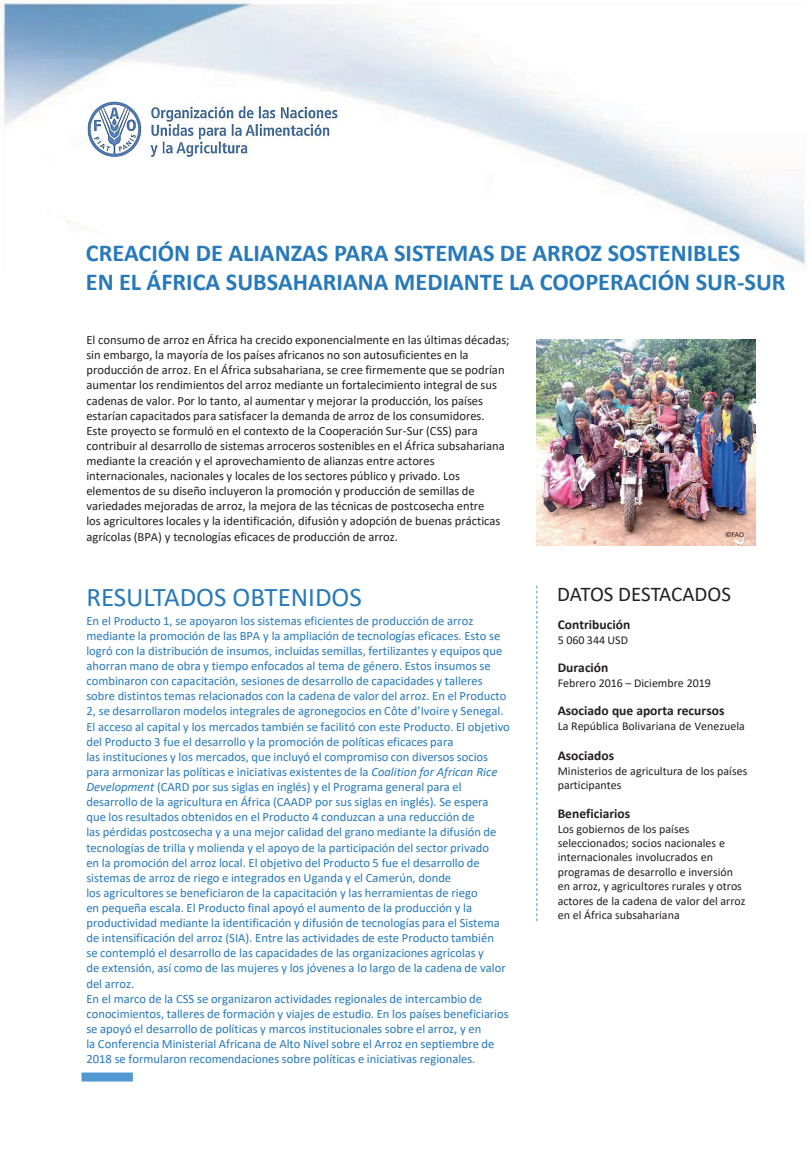
<style>
.page{position:relative;width:810px;height:1170px;background:#fff}
.page>*{position:absolute;margin:0;border:0;box-sizing:border-box;transform-origin:0 0}
.t1{font:27px "Calibri";color:#2779ba}
.t2{font:700 24.3px/29.1px "Calibri";color:#2779ba}
.t3{font:21px "Calibri";letter-spacing:-.01em;color:#231f20}
.t4{font:700 13.5px "Calibri";color:#231f20}
.t5{font:12.6px/15.1px "Calibri";color:#2779ba}
.t6{font:12.6px/15.1px "Calibri";color:#231f20}
.t7{font:12px/14.4px "Calibri";color:#231f20}
.t8{font:7.5px "Calibri";color:#231f20}
.s1{font-style:italic}
</style>
<div class="page">
<img style="left:0;top:0;width:806px;height:266px">
<div style="left:82px;top:1073px;width:51px;height:9px;background:#4f98d2"></div>
<img style="left:82px;top:100px;width:258px;height:62px">
<svg style="left:536px;top:586px;width:1px;height:336px"></svg>
<img style="left:537px;top:340px;width:218px;height:205px">
<h2 class="t2" style="left:86px;top:238px;width:701px">CREACIÓN DE ALIANZAS PARA SISTEMAS DE ARROZ SOSTENIBLES<br>EN EL ÁFRICA SUBSAHARIANA MEDIANTE LA COOPERACIÓN SUR-SUR</h2>
<p class="t6" style="left:86px;top:332px;width:425px">El consumo de arroz en África ha crecido exponencialmente en las últimas décadas; sin embargo, la mayoría de los países africanos no son autosuficientes en la producción de arroz. En el África subsahariana, se cree firmemente que se podrían aumentar los rendimientos del arroz mediante un fortalecimiento integral de sus cadenas de valor. Por lo tanto, al aumentar y mejorar la producción, los países estarían capacitados para satisfacer la demanda de arroz de los consumidores.<br>Este proyecto se formuló en el contexto de la Cooperación Sur-Sur (CSS) para contribuir al desarrollo de sistemas arroceros sostenibles en el África subsahariana mediante la creación y el aprovechamiento de alianzas entre actores internacionales, nacionales y locales de los sectores público y privado. Los elementos de su diseño incluyeron la promoción y producción de semillas de variedades mejoradas de arroz, la mejora de las técnicas de postcosecha entre<br>los agricultores locales y la identificación, difusión y adopción de buenas prácticas agrícolas (BPA) y tecnologías eficaces de producción de arroz.</p>
<h1 class="t1" style="left:86px;top:578px;width:277px">RESULTADOS OBTENIDOS</h1>
<p class="t5" style="left:86px;top:613px;width:425px">En el Producto 1, se apoyaron los sistemas eficientes de producción de arroz mediante la promoción de las BPA y la ampliación de tecnologías eficaces. Esto se logró con la distribución de insumos, incluidas semillas, fertilizantes y equipos que ahorran mano de obra y tiempo enfocados al tema de género. Estos insumos se combinaron con capacitación, sesiones de desarrollo de capacidades y talleres sobre distintos temas relacionados con la cadena de valor del arroz. En el Producto 2, se desarrollaron modelos integrales de agronegocios en Côte d’Ivoire y Senegal.<br>El acceso al capital y los mercados también se facilitó con este Producto. El objetivo del Producto 3 fue el desarrollo y la promoción de políticas eficaces para<br>las instituciones y los mercados, que incluyó el compromiso con diversos socios para armonizar las políticas e iniciativas existentes de la <span class="s1">Coalition for African Rice Development</span> (CARD por sus siglas en inglés) y el Programa general para el desarrollo de la agricultura en África (CAADP por sus siglas en inglés). Se espera que los resultados obtenidos en el Producto 4 conduzcan a una reducción de<br>las pérdidas postcosecha y a una mejor calidad del grano mediante la difusión de tecnologías de trilla y molienda y el apoyo de la participación del sector privado<br>en la promoción del arroz local. El objetivo del Producto 5 fue el desarrollo de sistemas de arroz de riego e integrados en Uganda y el Camerún, donde<br>los agricultores se beneficiaron de la capacitación y las herramientas de riego<br>en pequeña escala. El Producto final apoyó el aumento de la producción y la productividad mediante la identificación y difusión de tecnologías para el Sistema de intensificación del arroz (SIA). Entre las actividades de este Producto también<br>se contempló el desarrollo de las capacidades de las organizaciones agrícolas y<br>de extensión, así como de las mujeres y los jóvenes a lo largo de la cadena de valor del arroz.<br>En el marco de la CSS se organizaron actividades regionales de intercambio de conocimientos, talleres de formación y viajes de estudio. En los países beneficiarios se apoyó el desarrollo de políticas y marcos institucionales sobre el arroz, y en<br>la Conferencia Ministerial Africana de Alto Nivel sobre el Arroz en septiembre de 2018 se formularon recomendaciones sobre políticas e iniciativas regionales.</p>
<p class="t8" style="left:725px;top:529px;width:20px">©FAO</p>
<h3 class="t3" style="left:557px;top:579px;width:175px">DATOS DESTACADOS</h3>
<p class="t4" style="left:558px;top:615px;width:74px">Contribución</p>
<p class="t7" style="left:558px;top:632px;width:72px">5 060 344 USD</p>
<p class="t4" style="left:558px;top:658px;width:52px">Duración</p>
<p class="t7" style="left:558px;top:675px;width:155px">Febrero 2016 – Diciembre 2019</p>
<p class="t4" style="left:558px;top:701px;width:168px">Asociado que aporta recursos</p>
<p class="t7" style="left:558px;top:719px;width:189px">La República Bolivariana de Venezuela</p>
<p class="t4" style="left:558px;top:746px;width:58px">Asociados</p>
<p class="t7" style="left:558px;top:764px;width:191px">Ministerios de agricultura de los países participantes</p>
<p class="t4" style="left:558px;top:804px;width:74px">Beneficiarios</p>
<p class="t7" style="left:558px;top:821px;width:189px">Los gobiernos de los países seleccionados; socios nacionales e internacionales involucrados en programas de desarrollo e inversión en arroz, y agricultores rurales y otros actores de la cadena de valor del arroz en el África subsahariana</p>
</div>
